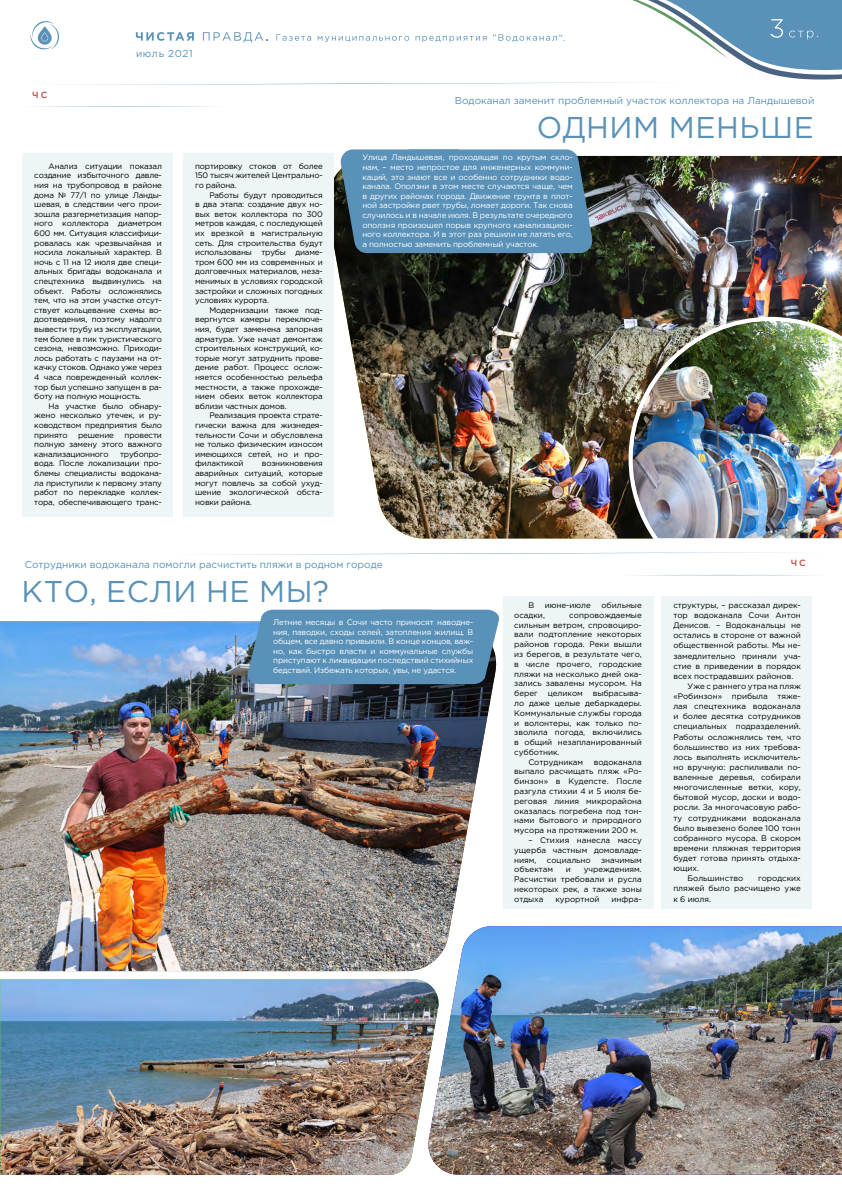
<style>
.page{position:relative;width:842px;height:1191px;background:#fff}
.page>*{position:absolute;margin:0;border:0;box-sizing:border-box;transform-origin:0 0}
.t1{font:30px "Gotham Pro";letter-spacing:.02em;color:#5991b8}
.t2{font:300 13px "Gotham Pro";color:#fff}
.t3{font:700 12px "Gotham Pro";color:#5991b8}
.t4{font:10px "Gotham Pro";color:#5991b8}
.t5{font:10px "Gotham Pro";letter-spacing:.06em;color:#5991b8}
.t6{font:500 9px "Gotham Pro";color:#bd4a42}
.t7{font:9px "Gotham Pro";color:#5991b8}
.t8{font:8px/9.6px "Gotham Pro";letter-spacing:-.02em;color:#000;text-align:justify}
.t9{font:8px/9.6px "Gotham Pro";letter-spacing:-.02em;color:#fff;text-align:justify}
.t10{font:8px "Gotham Pro";color:#000}
</style>
<div class="page">
<img style="left:0;top:621px;width:494px;height:350px">
<img style="left:326px;top:156px;width:516px;height:382px">
<svg style="left:30px;top:0;width:812px;height:85px"></svg>
<svg style="left:210px;top:552px;width:576px;height:3px"></svg>
<svg style="left:35px;top:106px;width:180px;height:1px"></svg>
<svg style="left:634px;top:575px;width:180px;height:1px"></svg>
<div style="left:23px;top:153px;width:150px;height:363px;background:#edf5f7"></div>
<div style="left:184px;top:153px;width:150px;height:363px;background:#edf5f7"></div>
<div style="left:662px;top:596px;width:150px;height:313px;background:#edf5f7"></div>
<div style="left:503px;top:596px;width:150px;height:313px;background:#edf5f7"></div>
<svg style="left:246px;top:609px;width:253px;height:75px;background:#5d92b7"></svg>
<svg style="left:340px;top:149px;width:253px;height:104px;background:#578caf"></svg>
<img style="left:0;top:979px;width:426px;height:196px">
<img style="left:427px;top:926px;width:415px;height:248px">
<img style="left:626px;top:315px;width:216px;height:224px">
<p class="t6" style="left:32px;top:90px;width:17px">ЧС</p>
<p class="t5" style="left:136px;top:48px;width:58px">июль 2021</p>
<h3 class="t3" style="left:265px;top:29px;width:5px">.</h3>
<p class="t7" style="left:559px;top:32px;width:8px">".</p>
<h2 class="t2" style="left:816px;top:26px;width:4px">.</h2>
<p class="t4" style="left:455px;top:95px;width:361px">Водоканал заменит проблемный участок коллектора на Ландышевой</p>
<p class="t1" style="left:537px;top:111px;width:279px">ОДНИМ МЕНЬШЕ</p>
<p class="t8" style="left:34px;top:161px;width:129px;text-indent:14px">Анализ ситуации показал создание избыточного давле&shy;ния на трубопровод в районе дома № 77/1 по улице Ланды&shy;шевая, в следствии чего прои&shy;зошла разгерметизация напор&shy;ного коллектора диаметром 600 мм. Ситуация классифици&shy;ровалась как чрезвычайная и носила локальный характер. В ночь с 11 на 12 июля две специ&shy;альных бригады водоканала и спецтехника выдвинулись на объект. Работы осложнялись тем, что на этом участке отсут&shy;ствует кольцевание схемы во&shy;доотведения, поэтому надолго вывести трубу из эксплуатации, тем более в пик туристического сезона, невозможно. Приходи&shy;лось работать с паузами на от&shy;качку стоков. Однако уже через 4 часа поврежденный коллек&shy;тор был успешно запущен в ра&shy;боту на полную мощность.</p>
<p class="t8" style="left:34px;top:401px;width:129px;text-indent:14px">На участке было обнару&shy;жено несколько утечек, и ру&shy;ководством предприятия было принято</p>
<p class="t8" style="left:34px;top:430px;width:129px;text-indent:90px">провести полную замену этого важного канализационного</p>
<p class="t8" style="left:78px;top:430px;width:37px">решение</p>
<p class="t8" style="left:34px;top:449px;width:129px;text-indent:86px">трубопро&shy;вода. После локализации про&shy;блемы специалисты водокана&shy;ла приступили к первому этапу работ по перекладке коллек&shy;тора, обеспечивающего транс-</p>
<p class="t8" style="left:195px;top:161px;width:129px">портировку стоков от более 150 тысяч жителей Центрально&shy;го района.</p>
<p class="t8" style="left:195px;top:190px;width:129px;text-indent:14px">Работы будут проводиться в два этапа: создание двух но&shy;вых веток коллектора по 300 метров каждая, с последующей их врезкой в магистральную сеть. Для строительства будут использованы трубы диаме&shy;тром 600 мм из современных и долговечных материалов, неза&shy;менимых в условиях городской застройки и сложных погодных условиях курорта.</p>
<p class="t8" style="left:195px;top:305px;width:129px;text-indent:14px">Модернизации также под&shy;вергнутся камеры переключе&shy;ния, будет заменена запорная арматура. Уже начат демонтаж строительных конструкций, ко&shy;торые могут затруднить прове&shy;дение работ. Процесс ослож&shy;няется особенностью рельефа местности, а также прохожде&shy;нием обеих веток коллектора вблизи частных домов.</p>
<p class="t8" style="left:195px;top:411px;width:129px;text-indent:14px">Реализация проекта страте&shy;гически важна для жизнедея&shy;тельности Сочи и обусловлена не только физическим износом имеющихся сетей, но и про&shy;филактикой</p>
<p class="t8" style="left:195px;top:459px;width:129px;text-indent:67px">возникновения аварийных ситуаций, которые могут повлечь за собой ухуд&shy;шение экологической обста&shy;новки района.</p>
<p class="t9" style="left:362px;top:153px;width:212px">Улица Ландышевая, проходящая по крутым скло&shy;нам, – место непростое для инженерных коммуни&shy;каций, это знают все и особенно сотрудники водо&shy;канала. Оползни в этом месте случаются чаще, чем в других районах города. Движение грунта в плот&shy;ной застройке рвет трубы, ломает дороги. Так снова случилось и в начале июля. В результате очередного оползня произошел порыв крупного канализацион&shy;ного коллектора. И в этот раз решили не латать его, а полностью заменить проблемный участок.</p>
<p class="t4" style="left:25px;top:559px;width:359px">Сотрудники водоканала помогли расчистить пляжи в родном городе</p>
<p class="t1" style="left:22px;top:574px;width:309px">КТО, ЕСЛИ НЕ МЫ?</p>
<p class="t9" style="left:273px;top:617px;width:202px">Летние месяцы в Сочи часто приносят наводне&shy;ния, паводки, сходы селей, затопления жилищ. В общем, все давно привыкли. В конце концов, важ&shy;но, как быстро власти и коммунальные службы приступают к ликвидации последствий стихийных бедствий. Избежать которых, увы, не удастся.</p>
<p class="t8" style="left:528px;top:600px;width:7px">В</p>
<p class="t10" style="left:545px;top:601px;width:48px">июне-июле</p>
<p class="t10" style="left:601px;top:601px;width:42px">обильные</p>
<p class="t8" style="left:514px;top:610px;width:32px">осадки,</p>
<p class="t8" style="left:514px;top:610px;width:129px;text-indent:55px">сопровождаемые сильным ветром, спровоциро&shy;вали подтопление некоторых районов города. Реки вышли из берегов, в результате чего, в числе прочего, городские пляжи на несколько дней ока&shy;зались завалены мусором. На берег целиком выбрасыва&shy;ло даже целые дебаркадеры.<br>Коммунальные службы города и волонтеры, как только по&shy;зволила погода, включились в общий незапланированный субботник.</p>
<p class="t10" style="left:528px;top:757px;width:56px">Сотрудникам</p>
<p class="t8" style="left:514px;top:757px;width:129px;text-indent:79px">водоканала выпало расчищать пляж «Ро&shy;бинзон» в Кудепсте. После разгула стихии 4 и 5 июля бе&shy;реговая линия микрорайона оказалась погребена под тон&shy;нами бытового и природного мусора на протяжении 200 м.</p>
<p class="t8" style="left:514px;top:835px;width:129px;text-indent:14px">– Стихия нанесла массу ущерба частным домовладе&shy;ниям,</p>
<p class="t10" style="left:547px;top:855px;width:45px">социально</p>
<p class="t10" style="left:601px;top:855px;width:42px">значимым</p>
<p class="t10" style="left:514px;top:865px;width:40px">объектам</p>
<p class="t8" style="left:566px;top:864px;width:7px">и</p>
<p class="t8" style="left:514px;top:864px;width:129px;text-indent:70px">учреждениям.<br>Расчистки требовали и русла некоторых рек, а также зоны отдыха</p>
<p class="t10" style="left:555px;top:894px;width:46px">курортной</p>
<p class="t8" style="left:612px;top:894px;width:32px">инфра-</p>
<p class="t6" style="left:791px;top:558px;width:17px">ЧС</p>
<p class="t8" style="left:673px;top:600px;width:129px;line-height:10.1px">структуры, – рассказал дирек&shy;тор водоканала Сочи Антон Денисов. – Водоканальцы не остались в стороне от важной общественной работы. Мы не&shy;замедлительно приняли уча&shy;стие в приведении в порядок всех пострадавших районов.</p>
<p class="t8" style="left:673px;top:681px;width:129px;line-height:10.1px;text-indent:14px">Уже с раннего утра на пляж «Робинзон» прибыла тяже&shy;лая спецтехника водоканала и более десятка сотрудников специальных подразделений.<br>Работы осложнялись тем, что большинство из них требова&shy;лось выполнять исключитель&shy;но вручную: распиливали по&shy;валенные деревья, собирали многочисленные ветки, кору, бытовой мусор, доски и водо&shy;росли. За многочасовую рабо&shy;ту сотрудниками водоканала было вывезено более 100 тонн собранного мусора. В скором времени пляжная территория будет готова принять отдыха&shy;ющих.</p>
<p class="t10" style="left:687px;top:874px;width:57px">Большинство</p>
<p class="t8" style="left:673px;top:873px;width:129px;line-height:10.1px;text-indent:85px">городских пляжей было расчищено уже к 6 июля.</p>
</div>
